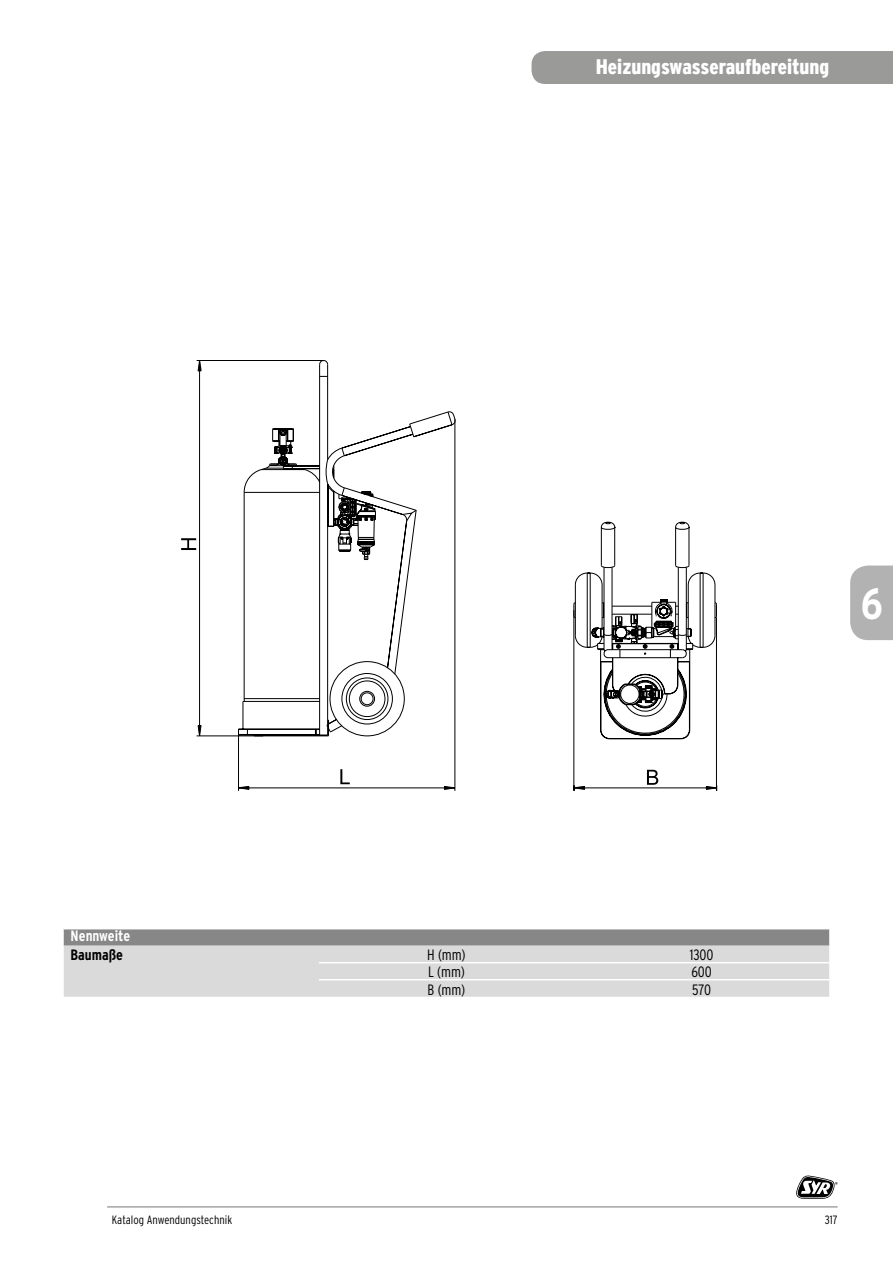
<style>
.page{position:relative;width:893px;height:1263px;background:#fff}
.page>*{position:absolute;margin:0;border:0;box-sizing:border-box;transform-origin:0 0}
.t1{font:700 condensed 43.8px "Interstate";color:#fff}
.t2{font:900 condensed 21px "Interstate";color:#fff}
.t3{font:300 condensed 15px "Interstate";color:#000}
.t4{font:700 condensed 15px "Interstate";color:#fff}
.t5{font:700 condensed 15px "Interstate";color:#000}
.t6{font:300 condensed 12px "Interstate";color:#000}
</style>
<div class="page">
<svg style="left:64px;top:929px;width:765px;height:68px;background:#c6c6c6"></svg>
<hr style="left:319px;top:962px;width:255px;height:1px;background:#fff">
<hr style="left:574px;top:962px;width:255px;height:1px;background:#fff">
<hr style="left:319px;top:979px;width:255px;height:1px;background:#fff">
<hr style="left:574px;top:979px;width:255px;height:1px;background:#fff">
<hr style="left:454px;top:419px;width:1px;height:366px;background:#000">
<hr style="left:347px;top:787px;width:108px;height:1px;background:#000">
<hr style="left:238px;top:787px;width:109px;height:1px;background:#000">
<svg style="left:444px;top:785px;width:12px;height:6px"></svg>
<svg style="left:196px;top:360px;width:128px;height:430px"></svg>
<svg style="left:197px;top:360px;width:46px;height:377px"></svg>
<svg style="left:237px;top:447px;width:6px;height:283px"></svg>
<svg style="left:243px;top:360px;width:213px;height:377px"></svg>
<svg style="left:340px;top:769px;width:10px;height:15px"></svg>
<svg style="left:181px;top:538px;width:15px;height:12px"></svg>
<svg style="left:573px;top:521px;width:145px;height:270px"></svg>
<svg style="left:796px;top:1175px;width:42px;height:24px"></svg>
<hr style="left:107px;top:1206px;width:731px;height:1px;background:#000">
<div style="left:531px;top:51px;width:362px;height:33px;background:#9a9a99"></div>
<svg style="left:850px;top:565px;width:43px;height:75px;background:#b6b5b5"></svg>
<h2 class="t2" style="left:596px;top:55px;width:235px">Heizungswasseraufbereitung</h2>
<h1 class="t1" style="left:861px;top:577px;width:24px">6</h1>
<p class="t4" style="left:71px;top:927px;width:61px">Nennweite</p>
<p class="t5" style="left:71px;top:946px;width:54px">Baumaße</p>
<p class="t3" style="left:427px;top:945px;width:40px">H (mm)</p>
<p class="t3" style="left:690px;top:945px;width:25px">1300</p>
<p class="t3" style="left:428px;top:963px;width:38px">L (mm)</p>
<p class="t3" style="left:691px;top:963px;width:22px">600</p>
<p class="t3" style="left:428px;top:980px;width:39px">B (mm)</p>
<p class="t3" style="left:692px;top:980px;width:21px">570</p>
<p class="t6" style="left:112px;top:1212px;width:122px">Katalog Anwendungstechnik</p>
<p class="t6" style="left:825px;top:1212px;width:14px">317</p>
</div>
